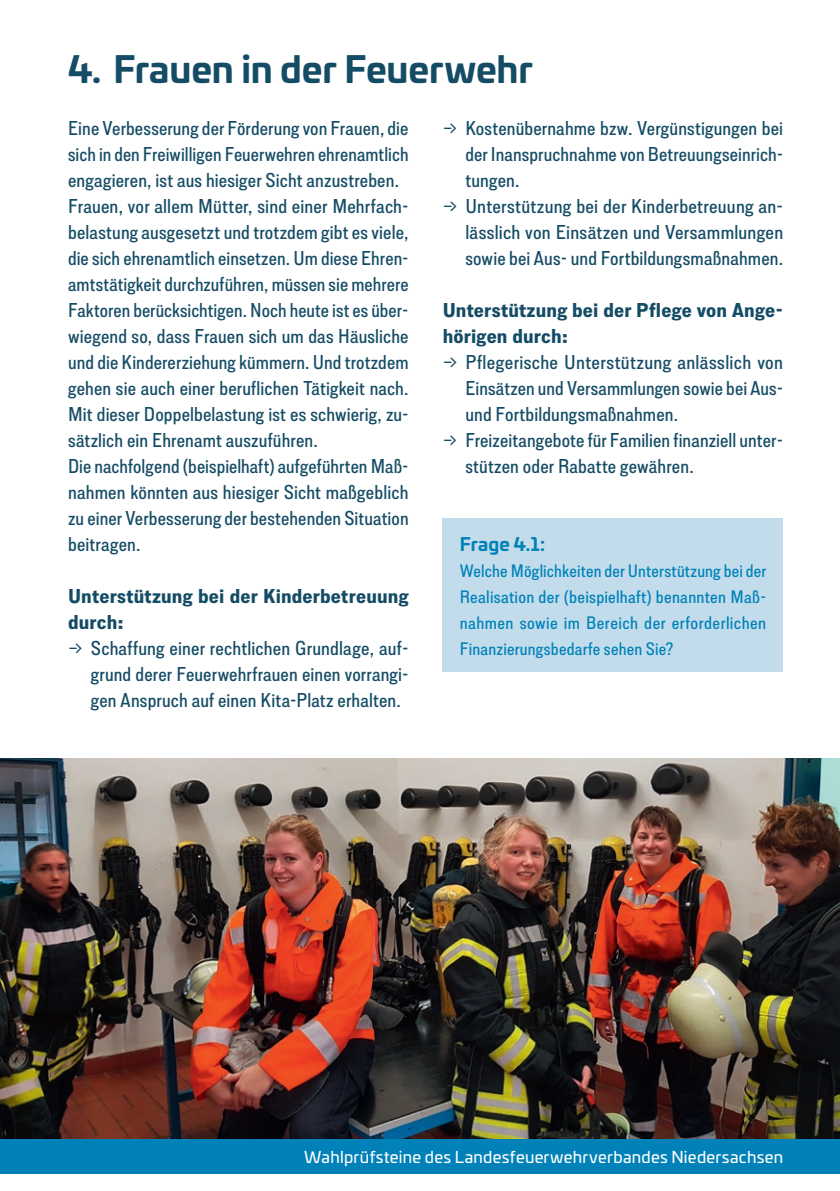
<style>
.page{position:relative;width:840px;height:1191px;background:#fff}
.page>*{position:absolute;margin:0;border:0;box-sizing:border-box;transform-origin:0 0}
.t1{font:700 36px "Univia Pro";letter-spacing:-.005em;color:#154c65}
.t2{font:500 20px/26px "Lorimer No 2";letter-spacing:.005em;color:#154c65}
.t3{font:700 20px "Lorimer No 2";letter-spacing:.005em;color:#154c65}
.t4{font:500 18px/26px "Lorimer No 2";letter-spacing:.015em;color:#0082b8;text-align:justify}
.t5{font:700 18px "Univia Pro";letter-spacing:.01em;color:#0082b8}
.t6{font:16px "Univia Pro";letter-spacing:.015em;color:#fff}
.s1{font-family:"DIN A rrows Regular";font-weight:400}
</style>
<div class="page">
<img style="left:0;top:759px;width:839px;height:381px">
<div style="left:442px;top:519px;width:340px;height:153px;background:#c2dcec"></div>
<div style="left:0;top:1140px;width:839px;height:34px;background:#0082b8"></div>
<h1 class="t1" style="left:68px;top:40px;width:466px">4. Frauen in der Feuerwehr</h1>
<p class="t2" style="left:68px;top:114px;width:342px">Eine Verbesserung der Förderung von Frauen, die sich in den Freiwilligen Feuerwehren ehrenamtlich engagieren, ist aus hiesiger Sicht anzustreben.<br>Frauen, vor allem Mütter, sind einer Mehrfach&shy;belastung ausgesetzt und trotzdem gibt es viele, die sich ehrenamtlich einsetzen. Um diese Ehren&shy;amtstätigkeit durchzuführen, müssen sie mehrere Faktoren berücksichtigen. Noch heute ist es über&shy;wiegend so, dass Frauen sich um das Häusliche und die Kindererziehung kümmern. Und trotzdem gehen sie auch einer beruflichen Tätigkeit nach.<br>Mit dieser Doppelbelastung ist es schwierig, zu&shy;sätzlich ein Ehrenamt auszuführen.<br>Die nachfolgend (beispielhaft) aufgeführten Maß&shy;nahmen könnten aus hiesiger Sicht maßgeblich zu einer Verbesserung der bestehenden Situation beitragen.</p>
<p class="t3" style="left:68px;top:584px;width:342px">Unterstützung bei der Kinderbetreuung</p>
<p class="t3" style="left:68px;top:610px;width:57px">durch:</p>
<p class="t2" style="left:68px;top:634px;width:342px"><span class="s1">j</span> Schaffung einer rechtlichen Grundlage, auf-</p>
<p class="t2" style="left:91px;top:660px;width:319px">grund derer Feuerwehrfrauen einen vorrangi-</p>
<p class="t2" style="left:91px;top:686px;width:311px">gen Anspruch auf einen Kita-Platz erhalten.</p>
<p class="t2" style="left:442px;top:114px;width:342px"><span class="s1">j</span> Kostenübernahme bzw. Vergünstigungen bei</p>
<p class="t2" style="left:465px;top:140px;width:319px">der Inanspruchnahme von Betreuungseinrich-</p>
<p class="t2" style="left:465px;top:166px;width:56px">tungen.</p>
<p class="t2" style="left:442px;top:192px;width:341px"><span class="s1">j</span> Unterstützung bei der Kinderbetreuung an-</p>
<p class="t2" style="left:465px;top:218px;width:319px">lässlich von Einsätzen und Versammlungen</p>
<p class="t2" style="left:465px;top:244px;width:319px">sowie bei Aus- und Fortbildungsmaßnahmen.</p>
<p class="t3" style="left:442px;top:298px;width:342px">Unterstützung bei der Pflege von Ange-</p>
<p class="t3" style="left:442px;top:324px;width:127px">hörigen durch:</p>
<p class="t2" style="left:442px;top:348px;width:341px"><span class="s1">j</span> Pflegerische Unterstützung anlässlich von</p>
<p class="t2" style="left:465px;top:374px;width:319px">Einsätzen und Versammlungen sowie bei Aus-</p>
<p class="t2" style="left:465px;top:400px;width:214px">und Fortbildungsmaßnahmen.</p>
<p class="t2" style="left:442px;top:426px;width:342px"><span class="s1">j</span> Freizeitangebote für Familien finanziell unter-</p>
<p class="t2" style="left:465px;top:452px;width:230px">stützen oder Rabatte gewähren.</p>
<p class="t5" style="left:459px;top:530px;width:87px">Frage 4.1:</p>
<p class="t4" style="left:459px;top:557px;width:308px">Welche Möglichkeiten der Unterstützung bei der Realisation der (beispielhaft) benannten Maß&shy;nahmen sowie im Bereich der erforderlichen Finanzierungsbedarfe sehen Sie?</p>
<p class="t6" style="left:304px;top:1145px;width:480px">Wahlprüfsteine des Landesfeuerwehrverbandes Niedersachsen</p>
</div>
